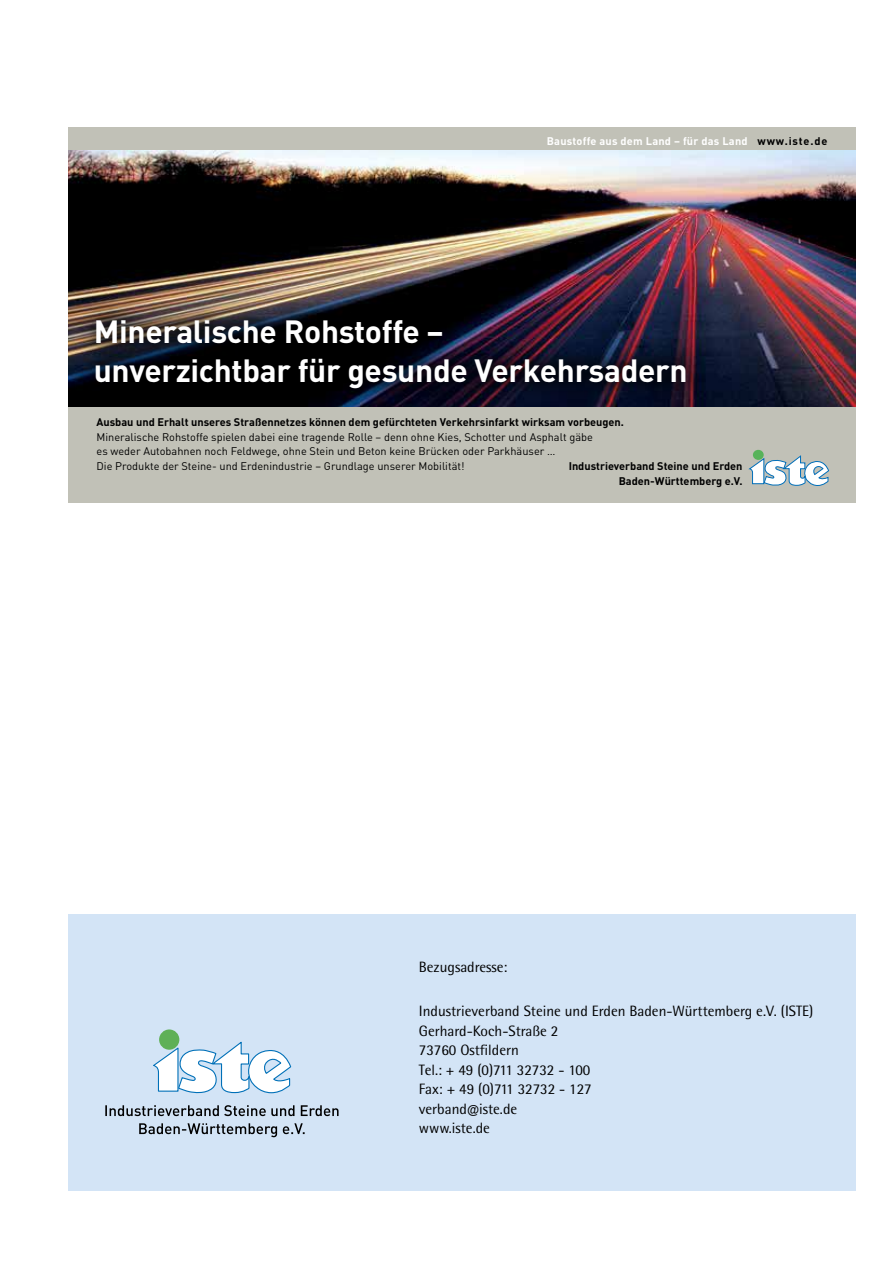
<style>
.page{position:relative;width:893px;height:1263px;background:#fff}
.page>*{position:absolute;margin:0;border:0;box-sizing:border-box;transform-origin:0 0}
.t1{font:700 31.8px/38.4px "DIN";letter-spacing:-.01em;color:#fff}
.t2{font:15px/19.5px "Rotis Semi Sans W1 G";color:#000}
.t3{font:10.95px/14.5px "DIN";color:#000}
.t4{font:700 10.95px/14.5px "DIN";color:#000;text-align:right}
.t5{font:700 10.95px "DIN";letter-spacing:.02em;color:#fff}
.s1{color:#000}
</style>
<div class="page">
<div style="left:68px;top:914px;width:787px;height:277px;background:#d3e4f6"></div>
<svg style="left:139px;top:1123px;width:166px;height:14px"></svg>
<svg style="left:105px;top:1105px;width:234px;height:11px"></svg>
<div style="left:159px;top:1029px;width:20px;height:21px;background:#5fb057;border-radius:50%"></div>
<svg style="left:153px;top:1040px;width:139px;height:54px"></svg>
<div style="left:68px;top:128px;width:787px;height:374px;background:#c1c1b7"></div>
<img style="left:68px;top:151px;width:787px;height:256px">
<img style="left:76px;top:300px;width:630px;height:107px">
<div style="left:753px;top:450px;width:11px;height:10px;background:#58b35a;border-radius:50%"></div>
<svg style="left:749px;top:455px;width:80px;height:31px"></svg>
<p class="t5" style="left:547px;top:134px;width:282px">Baustoffe aus dem Land – für das Land <span class="s1">www.iste.de</span></p>
<h1 class="t1" style="left:94px;top:311px;width:595px">Mineralische Rohstoffe –<br>unverzichtbar für gesunde Verkehrsadern</h1>
<p class="t4" style="left:97px;top:414px;width:529px">Ausbau und Erhalt unseres Straßennetzes können dem gefürchteten Verkehrsinfarkt wirksam vorbeugen.</p>
<p class="t3" style="left:97px;top:429px;width:498px">Mineralische Rohstoffe spielen dabei eine tragende Rolle – denn ohne Kies, Schotter und Asphalt gäbe es weder Autobahnen noch Feldwege, ohne Stein und Beton keine Brücken oder Parkhäuser …<br>Die Produkte der Steine- und Erdenindustrie – Grundlage unserer Mobilität!</p>
<p class="t4" style="left:569px;top:458px;width:175px">Industrieverband Steine und Erden<br>Baden-Württemberg e.V.</p>
<h2 class="t2" style="left:419px;top:957px;width:90px">Bezugsadresse:</h2>
<h2 class="t2" style="left:419px;top:1001px;width:396px">Industrieverband Steine und Erden Baden-Württemberg e.V. (ISTE)<br>Gerhard-Koch-Straße 2<br>73760 Ostfildern<br>Tel.: + 49 (0)711 32732 - 100<br>Fax: + 49 (0)711 32732 - 127<br>verband@iste.de<br>www.iste.de</h2>
</div>
